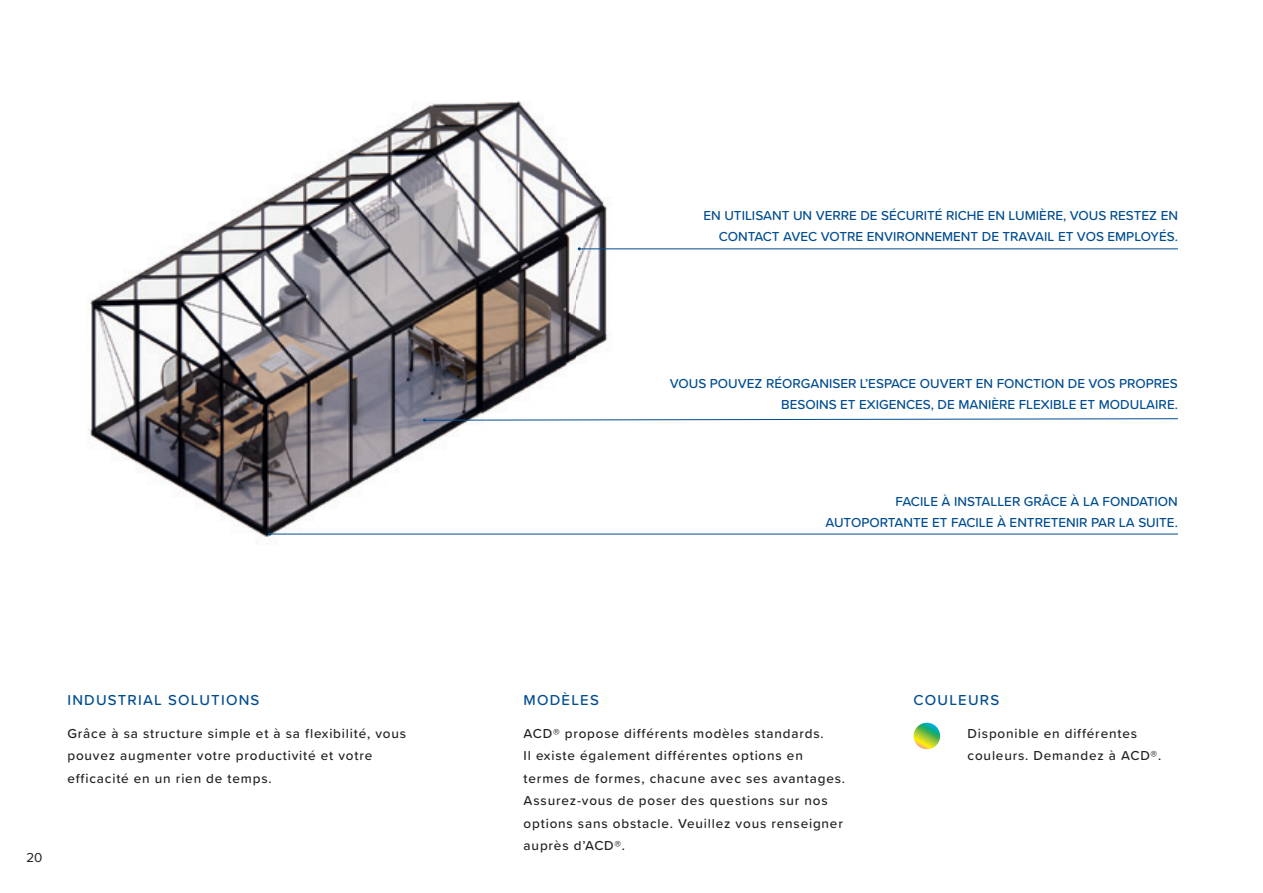
<style>
.page{position:relative;width:1263px;height:893px;background:#fff}
.page>*{position:absolute;margin:0;border:0;box-sizing:border-box;transform-origin:0 0}
.t1{font:500 15px "Proxima Soft";letter-spacing:.08em;color:#014d90}
.t2{font:500 13.5px/22.5px "Proxima Soft";letter-spacing:.06em;color:#231f20}
.t3{font:500 13.5px/21px "Proxima Soft";color:#014d90;text-align:right}
.t4{font:13.5px "Proxima Soft";color:#231f20}
</style>
<div class="page">
<img style="left:89px;top:100px;width:587px;height:444px">
<svg style="left:914px;top:723px;width:26px;height:26px"></svg>
<hr style="left:270px;top:534px;width:908px;height:1px;background:#014d90">
<hr style="left:579px;top:248px;width:599px;height:1px;background:#014d90">
<svg style="left:423px;top:418px;width:755px;height:4px"></svg>
<p class="t1" style="left:67px;top:689px;width:193px">INDUSTRIAL SOLUTIONS</p>
<p class="t2" style="left:67px;top:721px;width:340px">Grâce à sa structure simple et à sa flexibilité, vous pouvez augmenter votre productivité et votre efficacité en un rien de temps.</p>
<p class="t4" style="left:26px;top:847px;width:18px">20</p>
<p class="t3" style="left:703px;top:205px;width:476px">EN UTILISANT UN VERRE DE SÉCURITÉ RICHE EN LUMIÈRE, VOUS RESTEZ EN<br>CONTACT AVEC VOTRE ENVIRONNEMENT DE TRAVAIL ET VOS EMPLOYÉS.</p>
<p class="t3" style="left:670px;top:372px;width:510px">VOUS POUVEZ RÉORGANISER L’ESPACE OUVERT EN FONCTION DE VOS PROPRES<br>BESOINS ET EXIGENCES, DE MANIÈRE FLEXIBLE ET MODULAIRE.</p>
<p class="t3" style="left:825px;top:490px;width:354px">FACILE À INSTALLER GRÂCE À LA FONDATION<br>AUTOPORTANTE ET FACILE À ENTRETENIR PAR LA SUITE.</p>
<p class="t1" style="left:524px;top:689px;width:77px">MODÈLES</p>
<p class="t2" style="left:524px;top:721px;width:323px">ACD® propose différents modèles standards.<br>Il existe également différentes options en termes de formes, chacune avec ses avantages.<br>Assurez-vous de poser des questions sur nos options sans obstacle. Veuillez vous renseigner auprès d’ACD®.</p>
<p class="t1" style="left:914px;top:689px;width:87px">COULEURS</p>
<p class="t2" style="left:968px;top:721px;width:195px">Disponible en différentes couleurs. Demandez à ACD®.</p>
</div>
